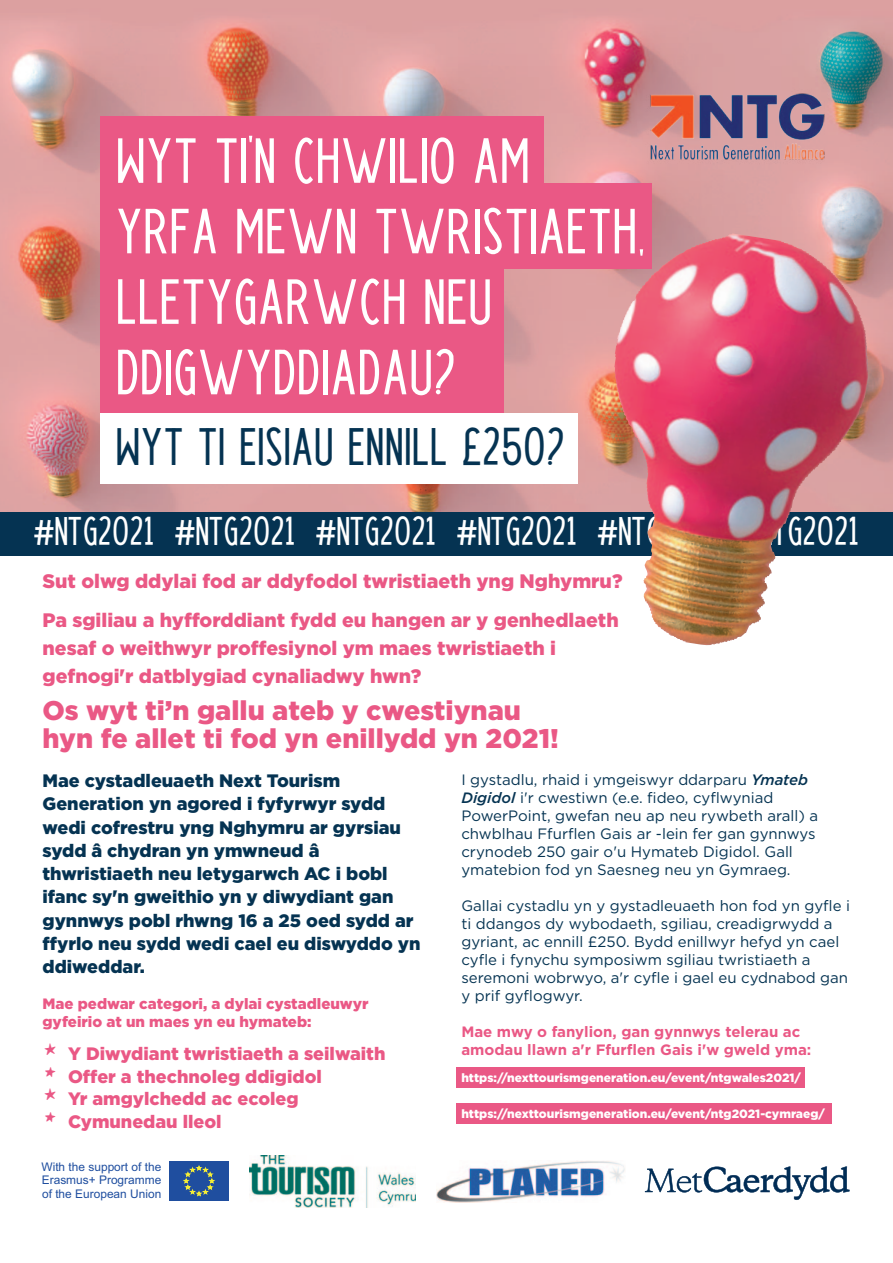
<style>
.page{position:relative;width:893px;height:1263px;background:#fff}
.page>*{position:absolute;margin:0;border:0;box-sizing:border-box;transform-origin:0 0}
.t1{font:52.5px/70.5px "Paddington";color:#fff}
.t2{font:43.5px "Paddington";color:#053352}
.t3{font:33px "Paddington";color:#fff}
.t4{font:900 27px "Gotham";color:#ea5885}
.t5{font:900 19.5px/27.9px "Gotham";color:#ea5885}
.t6{font:900 18px/23.2px "Gotham";color:#053352}
.t7{font:900 18px "Gotham";color:#ea5885}
.t8{font:15px/18px "Gotham";color:#053352}
.t9{font:700 15px/18px "Gotham";color:#ea5885}
.t10{font:900 15px/18px "Gotham";color:#ea5885}
.t11{font:900 12px "Gotham";color:#fff}
.t12{font:11.85px/13px "Arial";color:#1f4e9f;text-align:justify}
.s1{font-family:"Futura";font-weight:500}
.s2{font-weight:500;font-style:italic}
</style>
<div class="page">
<img style="left:0;top:0;width:893px;height:512px">
<div style="left:456px;top:1067px;width:349px;height:21px;background:#ea5885"></div>
<div style="left:456px;top:1103px;width:376px;height:21px;background:#ea5885"></div>
<img style="left:634px;top:78px;width:206px;height:98px">
<div style="left:100px;top:116px;width:328px;height:368px;background:#ea5885"></div>
<div style="left:100px;top:183px;width:552px;height:85px;background:#ea5885"></div>
<div style="left:100px;top:261px;width:404px;height:152px;background:#ea5885"></div>
<div style="left:274px;top:116px;width:269px;height:70px;background:#ea5885"></div>
<div style="left:100px;top:413px;width:477px;height:71px;background:#fff"></div>
<div style="left:0;top:512px;width:893px;height:43px;background:#053352"></div>
<img style="left:618px;top:233px;width:250px;height:413px">
<svg style="left:645px;top:1166px;width:205px;height:34px"></svg>
<img style="left:437px;top:1161px;width:188px;height:41px">
<img style="left:249px;top:1155px;width:167px;height:52px">
<div style="left:170px;top:1161px;width:59px;height:40px;background:#1f4e9f"></div>
<svg style="left:183px;top:1165px;width:31px;height:31px"></svg>
<p class="t1" style="left:116px;top:129px;width:416px">WYT TI'N CHWILIO AM</p>
<p class="t1" style="left:116px;top:200px;width:532px">YRFA MEWN TWRISTIAETH,<br>LLETYGARWCH NEU<br>DDIGWYDDIADAU?</p>
<p class="t2" style="left:116px;top:424px;width:451px">WYT TI EISIAU ENNILL £250?</p>
<p class="t3" style="left:34px;top:514px;width:827px"><span class="s1">#</span>NTG2021 <span class="s1">#</span>NTG2021 <span class="s1">#</span>NTG2021 <span class="s1">#</span>NTG2021 <span class="s1">#</span>NTG2021 <span class="s1">#</span>NTG2021</p>
<p class="t5" style="left:43px;top:568px;width:581px">Sut olwg ddylai fod ar ddyfodol twristiaeth yng Nghymru?</p>
<p class="t5" style="left:43px;top:607px;width:578px">Pa sgiliau a hyfforddiant fydd eu hangen ar y genhedlaeth nesaf o weithwyr proffesiynol ym maes twristiaeth i gefnogi'r datblygiad cynaliadwy hwn?</p>
<p class="t4" style="left:43px;top:701px;width:480px">Os wyt ti’n gallu ateb y cwestiynau</p>
<p class="t4" style="left:43px;top:729px;width:518px">hyn fe allet ti fod yn enillydd yn 2021!</p>
<p class="t8" style="left:461px;top:771px;width:358px">I gystadlu, rhaid i ymgeiswyr ddarparu <span class="s2">Ymateb Digidol</span> i'r cwestiwn (e.e. fideo, cyflwyniad PowerPoint, gwefan neu ap neu rywbeth arall) a chwblhau Ffurflen Gais ar -lein fer gan gynnwys crynodeb 250 gair o'u Hymateb Digidol. Gall ymatebion fod yn Saesneg neu yn Gymraeg.</p>
<p class="t8" style="left:461px;top:897px;width:390px">Gallai cystadlu yn y gystadleuaeth hon fod yn gyfle i ti ddangos dy wybodaeth, sgiliau, creadigrwydd a gyriant, ac ennill £250. Bydd enillwyr hefyd yn cael cyfle i fynychu symposiwm sgiliau twristiaeth a seremoni wobrwyo, a'r cyfle i gael eu cydnabod gan y prif gyflogwyr.</p>
<p class="t9" style="left:461px;top:1023px;width:351px">Mae mwy o fanylion, gan gynnwys telerau ac amodau llawn a'r Ffurflen Gais i'w gweld yma:</p>
<p class="t11" style="left:461px;top:1073px;width:341px">https://nexttourismgeneration.eu/event/ntgwales2021/</p>
<p class="t11" style="left:461px;top:1109px;width:365px">https://nexttourismgeneration.eu/event/ntg2021-cymraeg/</p>
<p class="t6" style="left:43px;top:770px;width:380px">Mae cystadleuaeth Next Tourism<br>Generation yn agored i fyfyrwyr sydd wedi cofrestru yng Nghymru ar gyrsiau sydd â chydran yn ymwneud â thwristiaeth neu letygarwch AC i bobl ifanc sy'n gweithio yn y diwydiant gan gynnwys pobl rhwng 16 a 25 oed sydd ar ffyrlo neu sydd wedi cael eu diswyddo yn ddiweddar.</p>
<p class="t10" style="left:43px;top:996px;width:327px">Mae pedwar categori, a dylai cystadleuwyr gyfeirio at un maes yn eu hymateb:</p>
<p class="t7" style="left:68px;top:1047px;width:319px">Y Diwydiant twristiaeth a seilwaith</p>
<p class="t7" style="left:68px;top:1069px;width:255px">Offer a thechnoleg ddigidol</p>
<p class="t7" style="left:68px;top:1092px;width:232px">Yr amgylchedd ac ecoleg</p>
<p class="t7" style="left:68px;top:1114px;width:155px">Cymunedau lleol</p>
<p class="t12" style="left:41px;top:1161px;width:121px">With the support of the Erasmus+ Programme of the European Union</p>
</div>
